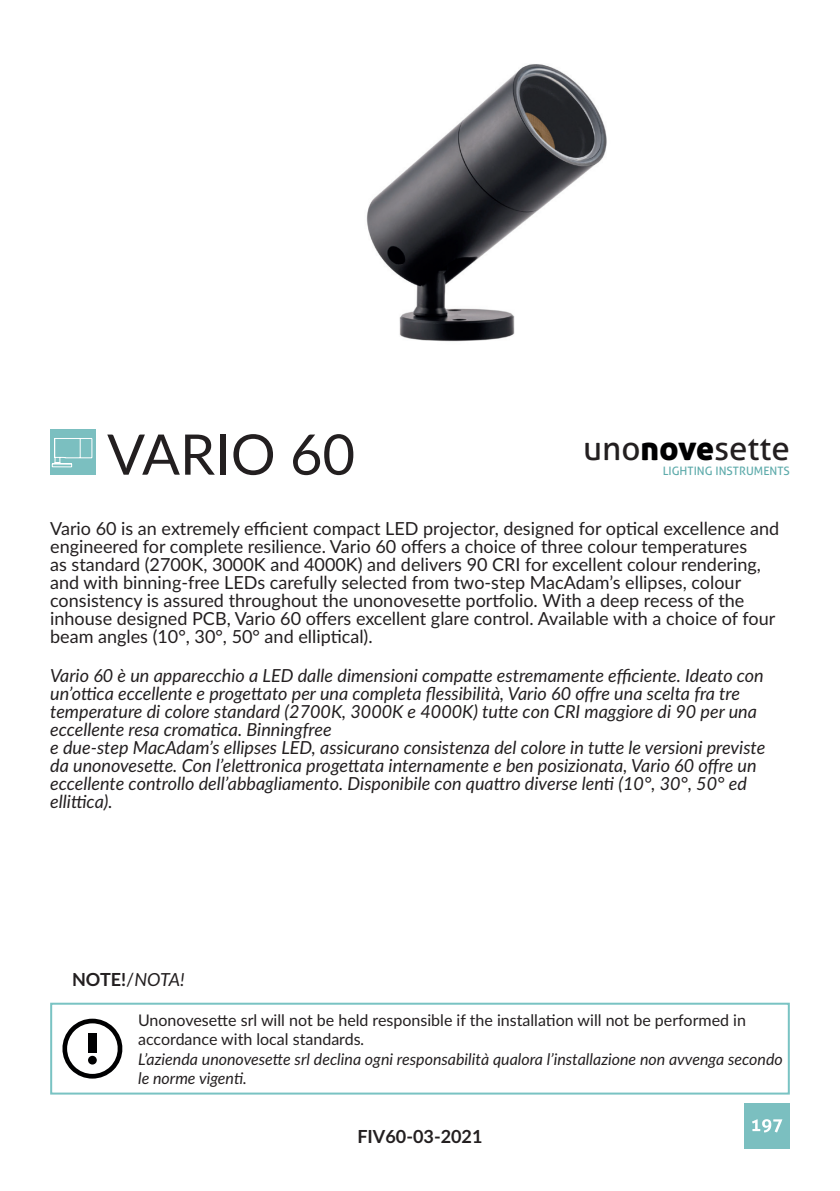
<style>
.page{position:relative;width:840px;height:1191px;background:#fff}
.page>*{position:absolute;margin:0;border:0;box-sizing:border-box;transform-origin:0 0}
.t1{font:56px "Lato";color:#231f20}
.t2{font:33.2px "Aller";color:#231f20}
.t3{font:italic 18px/18px "Lato";color:#231f20}
.t4{font:18px/18px "Lato";color:#231f20}
.t5{font:700 18px "Lato";color:#231f20}
.t6{font:16px/19.4px "Lato";color:#231f20}
.t7{font:11.6px "Aller";color:#5eabab}
.s1{font-family:"Aller Display";color:#000001}
.s2{font-weight:400}
.s3{font-weight:400;font-style:italic}
.s4{font-style:italic}
</style>
<div class="page">
<div style="left:50px;top:429px;width:45px;height:46px;background:#7bbfc0"></div>
<div style="left:744px;top:1103px;width:45px;height:45px;background:#7bbfc0"></div>
<div style="left:50px;top:1002px;width:739px;height:92px;border:2px solid #79c3c3"></div>
<svg style="left:752px;top:1119px;width:30px;height:13px"></svg>
<svg style="left:62px;top:1018px;width:61px;height:60px"></svg>
<div style="left:88px;top:1055px;width:9px;height:9px;background:#000001;border-radius:50%"></div>
<div style="left:88px;top:1032px;width:8px;height:20px;background:#000001"></div>
<img style="left:366px;top:64px;width:241px;height:278px">
<svg style="left:51px;top:438px;width:42px;height:29px"></svg>
<h1 class="t1" style="left:107px;top:414px;width:249px">VARIO 60</h1>
<h2 class="t2" style="left:583px;top:428px;width:208px">uno<span class="s1">nove</span>sette</h2>
<p class="t7" style="left:662px;top:464px;width:128px">LIGHTING INSTRUMENTS</p>
<p class="t4" style="left:50px;top:518px;width:730px">Vario 60 is an extremely efficient compact LED projector, designed for optical excellence and engineered for complete resilience. Vario 60 offers a choice of three colour temperatures<br>as standard (2700K, 3000K and 4000K) and delivers 90 CRI for excellent colour rendering, and with binning-free LEDs carefully selected from two-step MacAdam’s ellipses, colour consistency is assured throughout the unonovesette portfolio. With a deep recess of the inhouse designed PCB, Vario 60 offers excellent glare control. Available with a choice of four beam angles (10°, 30°, 50° and elliptical).</p>
<p class="t3" style="left:50px;top:666px;width:716px">Vario 60 è un apparecchio a LED dalle dimensioni compatte estremamente efficiente. Ideato con un’ottica eccellente e progettato per una completa flessibilità, Vario 60 offre una scelta fra tre temperature di colore standard (2700K, 3000K e 4000K) tutte con CRI maggiore di 90 per una eccellente resa cromatica. Binningfree<br>e due-step MacAdam’s ellipses LED, assicurano consistenza del colore in tutte le versioni previste da unonovesette. Con l’elettronica progettata internamente e ben posizionata, Vario 60 offre un eccellente controllo dell’abbagliamento. Disponibile con quattro diverse lenti (10°, 30°, 50° ed ellittica).</p>
<p class="t5" style="left:72px;top:966px;width:114px">NOTE!<span class="s2">/</span><span class="s3">NOTA!</span></p>
<p class="t6" style="left:138px;top:1009px;width:645px">Unonovesette srl will not be held responsible if the installation will not be performed in accordance with local standards<span class="s4">.<br>L’azienda unonovesette srl declina ogni responsabilità qualora l’installazione non avvenga secondo le norme vigenti.</span></p>
<p class="t5" style="left:357px;top:1123px;width:126px">FIV60-03-2021</p>
</div>
